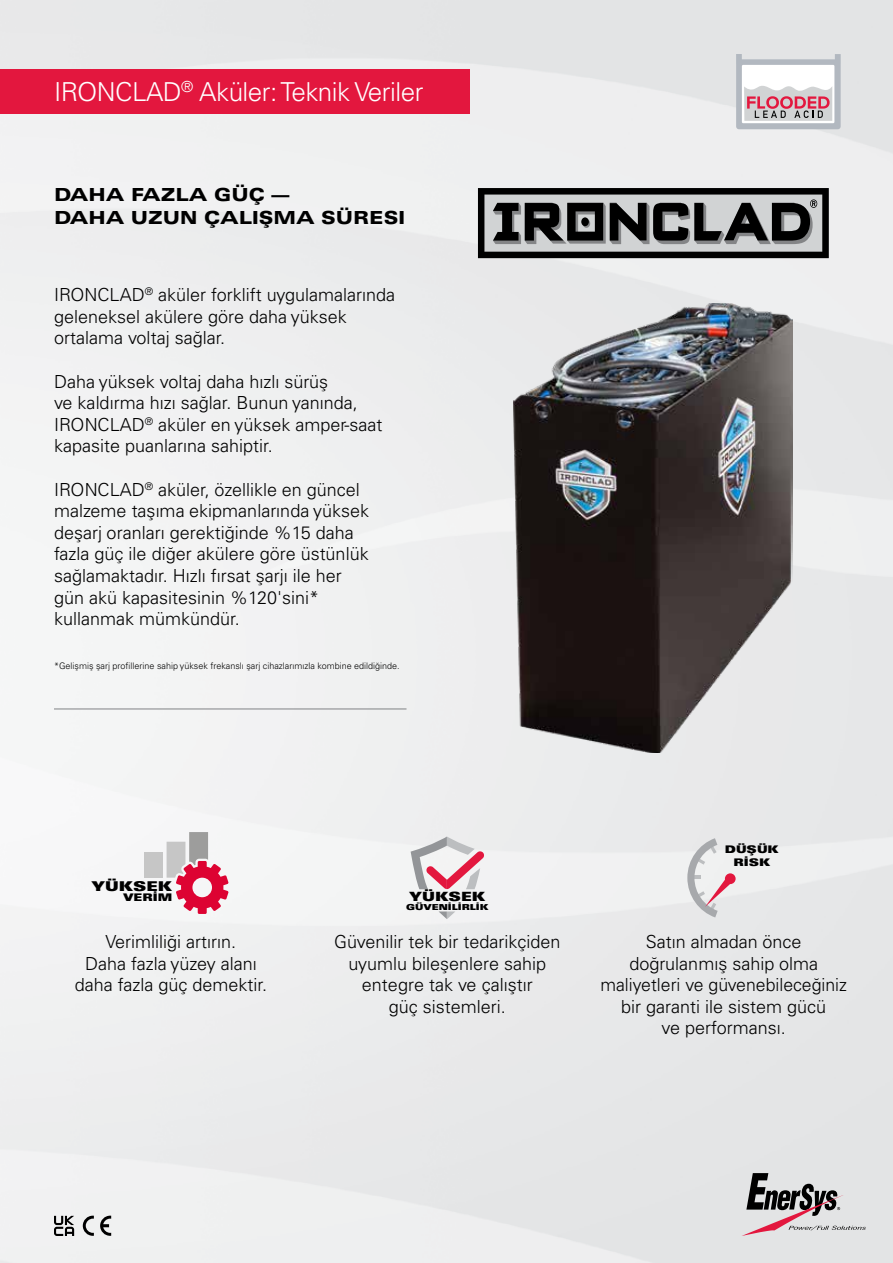
<style>
.page{position:relative;width:893px;height:1263px;background:#fff}
.page>*{position:absolute;margin:0;border:0;box-sizing:border-box;transform-origin:0 0}
.t1{font:300 26.1px "Univers LT Pro 45";letter-spacing:-.02em;color:#fff}
.t2{font:300 18px/21.6px "Univers LT Pro 45";color:#000}
.t3{font:900 expanded 18px/23.2px "Univers LT Pro";color:#000}
.t4{font:13.5px "Univers LT Pro X Black Ext";color:#000}
.t5{font:12.75px "Univers LT Pro X Black Ext";color:#000}
.t6{font:10.5px/12.6px "Univers LT Pro X Black Ext";color:#000;text-align:center}
.t7{font:300 9px "Univers LT Pro 45";color:#000}
.t8{font:8.25px "Univers LT Pro X Black Ext";color:#000}
</style>
<div class="page">
<img style="left:0;top:0;width:893px;height:1263px">
<div style="left:0;top:69px;width:469px;height:45px;background:#e3173e"></div>
<hr style="left:54px;top:709px;width:352px;height:1px;background:#808285">
<svg style="left:736px;top:54px;width:105px;height:75px"></svg>
<svg style="left:411px;top:836px;width:73px;height:53px"></svg>
<svg style="left:439px;top:911px;width:16px;height:8px"></svg>
<svg style="left:687px;top:838px;width:49px;height:79px"></svg>
<svg style="left:83px;top:1216px;width:11px;height:20px"></svg>
<svg style="left:100px;top:1216px;width:11px;height:20px"></svg>
<svg style="left:54px;top:1216px;width:20px;height:20px"></svg>
<svg style="left:742px;top:1173px;width:124px;height:63px"></svg>
<svg style="left:478px;top:188px;width:351px;height:70px"></svg>
<svg style="left:167px;top:832px;width:62px;height:82px"></svg>
<div style="left:144px;top:852px;width:19px;height:26px;background:#c6c6c6"></div>
<img style="left:514px;top:303px;width:279px;height:450px">
<h1 class="t1" style="left:54px;top:76px;width:371px">IRONCLAD<sup>®</sup> Aküler: Teknik Veriler</h1>
<p class="t3" style="left:54px;top:183px;width:353px">DAHA FAZLA GÜÇ —<br>DAHA UZUN ÇALIŞMA SÜRESI</p>
<p class="t2" style="left:54px;top:284px;width:343px">IRONCLAD<sup>®</sup> aküler forklift uygulamalarında geleneksel akülere göre daha yüksek ortalama voltaj sağlar.</p>
<p class="t2" style="left:54px;top:370px;width:330px">Daha yüksek voltaj daha hızlı sürüş<br>ve kaldırma hızı sağlar. Bunun yanında, IRONCLAD<sup>®</sup> aküler en yüksek amper-saat kapasite puanlarına sahiptir.</p>
<p class="t2" style="left:54px;top:478px;width:316px">IRONCLAD<sup>®</sup> aküler, özellikle en güncel malzeme taşıma ekipmanlarında yüksek deşarj oranları gerektiğinde %15 daha fazla güç ile diğer akülere göre üstünlük sağlamaktadır. Hızlı fırsat şarjı ile her gün akü kapasitesinin %120'sini* kullanmak mümkündür.</p>
<p class="t7" style="left:54px;top:660px;width:347px">*Gelişmiş şarj profillerine sahip yüksek frekanslı şarj cihazlarımızla kombine edildiğinde.</p>
<p class="t4" style="left:92px;top:878px;width:82px">YÜKSEK</p>
<p class="t6" style="left:123px;top:891px;width:51px">VERİM</p>
<p class="t5" style="left:409px;top:889px;width:78px">YÜKSEK</p>
<p class="t8" style="left:406px;top:902px;width:84px">GÜVENİLİRLİK</p>
<p class="t2" style="left:75px;top:931px;width:194px;text-align:center">Verimliliği artırın.<br>Daha fazla yüzey alanı daha fazla güç demektir.</p>
<p class="t2" style="left:334px;top:931px;width:228px;text-align:center">Güvenilir tek bir tedarikçiden uyumlu bileşenlere sahip entegre tak ve çalıştır<br>güç sistemleri.</p>
<p class="t6" style="left:725px;top:843px;width:55px">DÜŞÜK<br>RİSK</p>
<p class="t2" style="left:600px;top:931px;width:248px;text-align:center">Satın almadan önce doğrulanmış sahip olma maliyetleri ve güvenebileceğiniz bir garanti ile sistem gücü<br>ve performansı.</p>
</div>
